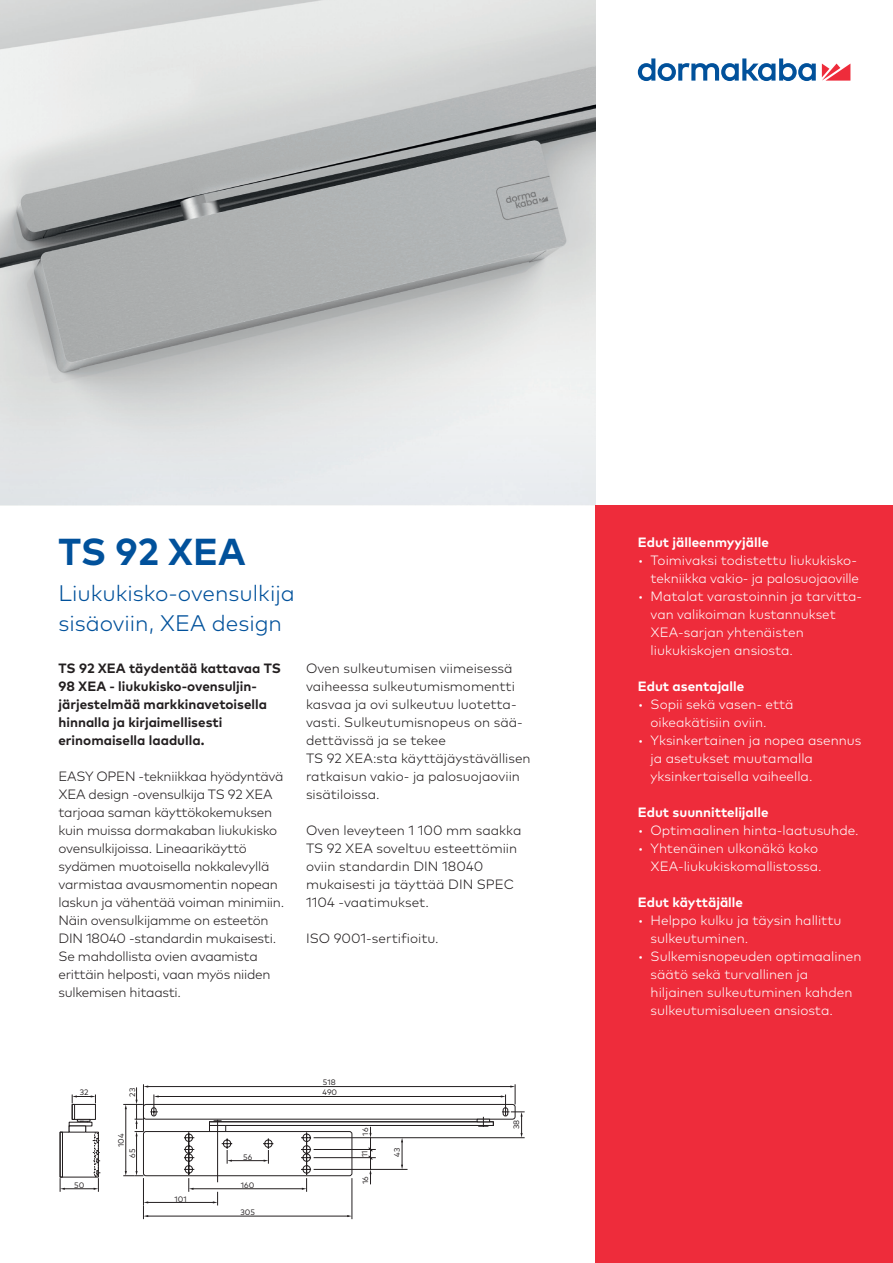
<style>
.page{position:relative;width:893px;height:1263px;background:#fff}
.page>*{position:absolute;margin:0;border:0;box-sizing:border-box;transform-origin:0 0}
.Title_blue_25pt_30pt{font:700 37.5px "Mark Pro";color:#01519b}
.Title_blue_25pt_30pt-2{font:300 22.5px/30px "Mark Pro";color:#01519b}
.t1{font:300 13.5px/18px "Mark Pro";color:#fff}
.Body_Text_9pt_12pt{font:300 13.5px/18px "Mark Pro";letter-spacing:-.02em;color:#231f20}
.Body_Text_9pt_12pt-2{font:300 13.5px/18px "Mark Pro";color:#231f20}
.Lead_9pt_12pt{font:700 13.5px/18px "Mark Pro";color:#231f20}
.Body_Text_9pt_12pt-3{font:700 13.5px "Mark Pro";color:#fff}
.t2{font:7.95px "Mark Pro";color:#231f20}
</style>
<div class="page">
<svg style="left:822px;top:64px;width:28px;height:17px"></svg>
<svg style="left:638px;top:58px;width:178px;height:23px"></svg>
<svg style="left:0;top:0;width:595px;height:505px;background:#c9cccc"></svg>
<div style="left:595px;top:505px;width:298px;height:758px;background:#ee2c3b"></div>
<div style="left:143px;top:1104px;width:372px;height:15px;border:1px solid #231f20;border-radius:3px"></div>
<div style="left:143px;top:1131px;width:209px;height:45px;border:1px solid #231f20;border-radius:2px"></div>
<div style="left:72px;top:1104px;width:24px;height:16px;border:1px solid #231f20"></div>
<div style="left:72px;top:1104px;width:3px;height:15px;border:1px solid #231f20"></div>
<svg style="left:60px;top:1119px;width:41px;height:73px"></svg>
<svg style="left:72px;top:1094px;width:24px;height:9px"></svg>
<hr style="left:147px;top:1202px;width:67px;height:1px;background:#231f20">
<hr style="left:147px;top:1216px;width:201px;height:1px;background:#231f20">
<hr style="left:352px;top:1178px;width:1px;height:41px;background:#231f20">
<hr style="left:136px;top:1135px;width:1px;height:37px;background:#231f20">
<hr style="left:126px;top:1108px;width:1px;height:64px;background:#231f20">
<svg style="left:123px;top:1171px;width:25px;height:48px"></svg>
<hr style="left:157px;top:1096px;width:345px;height:1px;background:#231f20">
<hr style="left:147px;top:1086px;width:365px;height:1px;background:#231f20">
<hr style="left:143px;top:1084px;width:1px;height:47px;background:#231f20">
<hr style="left:314px;top:1137px;width:211px;height:1px;background:#231f20">
<svg style="left:501px;top:1084px;width:24px;height:54px"></svg>
<svg style="left:184px;top:1117px;width:310px;height:88px"></svg>
<svg style="left:123px;top:1085px;width:36px;height:51px"></svg>
<div style="left:151px;top:1107px;width:5px;height:9px;border:1px solid #231f20;border-radius:2px"></div>
<p class="Title_blue_25pt_30pt" style="left:58px;top:523px;width:189px">TS 92 XEA</p>
<p class="Title_blue_25pt_30pt-2" style="left:58px;top:576px;width:238px">Liukukisko-ovensulkija sisäoviin, XEA design</p>
<p class="Lead_9pt_12pt" style="left:58px;top:658px;width:224px">TS 92 XEA täydentää kattavaa TS<br>98 XEA - liukukisko-ovensuljin&shy;järjestelmää markkinavetoisella hinnalla ja kirjaimellisesti erinomaisella laadulla.</p>
<p class="Body_Text_9pt_12pt" style="left:58px;top:766px;width:227px">EASY OPEN -tekniikkaa hyödyntävä XEA design -ovensulkija TS 92 XEA tarjoaa saman käyttökokemuksen kuin muissa dormakaban liukukisko</p>
<p class="Body_Text_9pt_12pt" style="left:58px;top:838px;width:227px">ovensulkijoissa. Lineaarikäyttö sydämen muotoisella nokkalevyllä varmistaa avausmomentin nopean laskun ja vähentää voiman minimiin.<br>Näin ovensulkijamme on esteetön DIN 18040 -standardin mukaisesti.<br>Se mahdollista ovien avaamista erittäin helposti, vaan myös niiden sulkemisen hitaasti.</p>
<p class="Body_Text_9pt_12pt-2" style="left:306px;top:658px;width:226px">Oven sulkeutumisen viimeisessä vaiheessa sulkeutumismomentti kasvaa ja ovi sulkeutuu luotetta&shy;vasti. Sulkeutumisnopeus on sää&shy;dettävissä ja se tekee<br>TS 92 XEA:sta käyttäjäystävällisen ratkaisun vakio- ja palosuojaoviin sisätiloissa.</p>
<p class="Body_Text_9pt_12pt-2" style="left:306px;top:820px;width:217px">Oven leveyteen 1 100 mm saakka<br>TS 92 XEA soveltuu esteettömiin oviin standardin DIN 18040 mukaisesti ja täyttää DIN SPEC<br>1104 -vaatimukset.</p>
<p class="Body_Text_9pt_12pt-2" style="left:306px;top:928px;width:134px">ISO 9001-sertifioitu.</p>
<p class="Body_Text_9pt_12pt-3" style="left:638px;top:531px;width:133px">Edut jälleenmyyjälle</p>
<p class="t1" style="left:638px;top:550px;width:223px;text-align:right">• Toimivaksi todistettu liukukisko&shy;tekniikka vakio- ja palosuojaoville</p>
<p class="t1" style="left:651px;top:586px;width:213px;text-indent:-13px">• Matalat varastoinnin ja tarvitta&shy;van valikoiman kustannukset<br>XEA-sarjan yhtenäisten liukukiskojen ansiosta.</p>
<p class="Body_Text_9pt_12pt-3" style="left:638px;top:675px;width:108px">Edut asentajalle</p>
<p class="t1" style="left:651px;top:694px;width:144px;text-indent:-13px">• Sopii sekä vasen- että oikeakätisiin oviin.</p>
<p class="t1" style="left:651px;top:730px;width:212px;text-indent:-13px">• Yksinkertainen ja nopea asennus ja asetukset muutamalla yksinkertaisella vaiheella.</p>
<p class="Body_Text_9pt_12pt-3" style="left:638px;top:801px;width:132px">Edut suunnittelijalle</p>
<p class="t1" style="left:638px;top:820px;width:222px">• Optimaalinen hinta-laatusuhde.</p>
<p class="t1" style="left:638px;top:838px;width:185px;text-align:right">• Yhtenäinen ulkonäkö koko<br>XEA-liukukiskomallistossa.</p>
<p class="Body_Text_9pt_12pt-3" style="left:638px;top:891px;width:107px">Edut käyttäjälle</p>
<p class="t1" style="left:651px;top:910px;width:192px;text-indent:-13px">• Helppo kulku ja täysin hallittu sulkeutuminen.</p>
<p class="t1" style="left:651px;top:946px;width:212px;text-indent:-13px">• Sulkemisnopeuden optimaalinen säätö sekä turvallinen ja hiljainen sulkeutuminen kahden sulkeutumisalueen ansiosta.</p>
<p class="t2" style="left:323px;top:1077px;width:14px">518</p>
<p class="t2" style="left:80px;top:1088px;width:10px">32</p>
<p class="t2" style="left:128px;top:1096px;width:10px;rotate:-90deg">23</p>
<p class="t2" style="left:323px;top:1088px;width:16px">490</p>
<p class="t2" style="left:117px;top:1147px;width:15px;rotate:-90deg">104</p>
<p class="t2" style="left:128px;top:1158px;width:11px;rotate:-90deg">65</p>
<p class="t2" style="left:243px;top:1152px;width:11px">56</p>
<p class="t2" style="left:361px;top:1135px;width:9px;rotate:-90deg">16</p>
<p class="t2" style="left:360px;top:1157px;width:8px;rotate:-90deg">11</p>
<p class="t2" style="left:392px;top:1157px;width:10px;rotate:-90deg">43</p>
<p class="t2" style="left:512px;top:1129px;width:11px;rotate:-90deg">38</p>
<p class="t2" style="left:74px;top:1180px;width:12px">50</p>
<p class="t2" style="left:241px;top:1180px;width:15px">160</p>
<p class="t2" style="left:361px;top:1184px;width:9px;rotate:-90deg">16</p>
<p class="t2" style="left:174px;top:1194px;width:14px">101</p>
<p class="t2" style="left:240px;top:1208px;width:16px">305</p>
</div>
